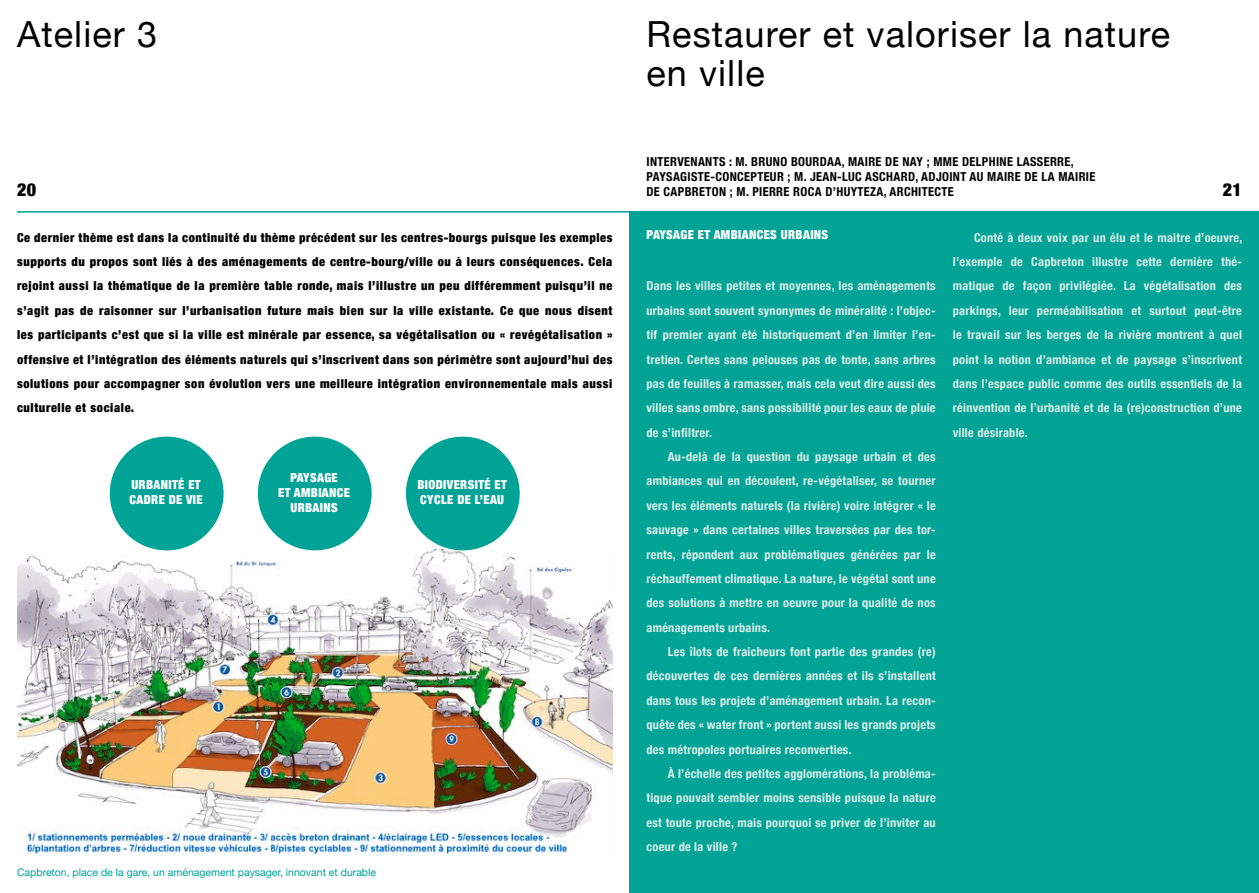
<style>
.page{position:relative;width:1259px;height:893px;background:#fff}
.page>*{position:absolute;margin:0;border:0;box-sizing:border-box;transform-origin:0 0}
.t1{font:36px/39px "Helvetica Neue";letter-spacing:.03em;color:#000}
.t2{font:900 condensed 18px "Helvetica Neue";color:#000}
.t3{font:700 condensed 12.3px/24.5px "Helvetica Neue";letter-spacing:.02em;color:#dbeeeb;text-align:justify}
.t4{font:900 condensed 12.3px/24.5px "Helvetica Neue";letter-spacing:.05em;color:#000;text-align:justify}
.t5{font:700 condensed 12.3px/15px "Helvetica Neue";letter-spacing:.03em;color:#000}
.t6{font:900 condensed 12.3px/15px "Helvetica Neue";letter-spacing:.03em;color:#fff}
.t7{font:10.5px "Helvetica Neue";color:#00a395}
</style>
<div class="page">
<div style="left:629px;top:211px;width:630px;height:682px;background:#00a395"></div>
<hr style="left:17px;top:211px;width:1225px;height:2px;background:#00a395">
<img style="left:17px;top:550px;width:595px;height:306px">
<div style="left:110px;top:437px;width:113px;height:113px;background:#00a395;border-radius:50%"></div>
<div style="left:258px;top:437px;width:114px;height:113px;background:#00a395;border-radius:50%"></div>
<div style="left:406px;top:437px;width:114px;height:113px;background:#00a395;border-radius:50%"></div>
<h1 class="t1" style="left:17px;top:17px;width:141px">Atelier 3</h1>
<h1 class="t1" style="left:646px;top:17px;width:525px">Restaurer et valoriser la nature en ville</h1>
<p class="t5" style="left:646px;top:153px;width:450px">INTERVENANTS : M. BRUNO BOURDAA, MAIRE DE NAY ; MME DELPHINE LASSERRE,<br>PAYSAGISTE-CONCEPTEUR ; M. JEAN-LUC ASCHARD, ADJOINT AU MAIRE DE LA MAIRIE<br>DE CAPBRETON ; M. PIERRE ROCA D’HUYTEZA, ARCHITECTE</p>
<p class="t6" style="left:646px;top:227px;width:183px">PAYSAGE ET AMBIANCES URBAINS</p>
<h2 class="t2" style="left:17px;top:174px;width:21px">20</h2>
<h2 class="t2" style="left:1222px;top:174px;width:21px">21</h2>
<p class="t4" style="left:17px;top:224px;width:597px">Ce dernier thème est dans la continuité du thème précédent sur les centres-bourgs puisque les exemples supports du propos sont liés à des aménagements de centre-bourg/ville ou à leurs conséquences. Cela rejoint aussi la thématique de la première table ronde, mais l’illustre un peu différemment puisqu’il ne s’agit pas de raisonner sur l’urbanisation future mais bien sur la ville existante. Ce que nous disent les participants c’est que si la ville est minérale par essence, sa végétalisation ou « revégétalisation » offensive et l’intégration des éléments naturels qui s’inscrivent dans son périmètre sont aujourd’hui des solutions pour accompagner son évolution vers une meilleure intégration environnementale mais aussi culturelle et sociale.</p>
<p class="t3" style="left:952px;top:224px;width:291px;text-indent:21px">Conté à deux voix par un élu et le maitre d’oeuvre, l’exemple de Capbreton illustre cette dernière thé&shy;matique de façon privilégiée. La végétalisation des parkings, leur perméabilisation et surtout peut-être le travail sur les berges de la rivière montrent à quel point la notion d’ambiance et de paysage s’inscrivent dans l’espace public comme des outils essentiels de la réinvention de l’urbanité et de la (re)construction d’une ville désirable.</p>
<p class="t3" style="left:646px;top:273px;width:291px">Dans les villes petites et moyennes, les aménagements urbains sont souvent synonymes de minéralité : l’objec&shy;tif premier ayant été historiquement d’en limiter l’en&shy;tretien. Certes sans pelouses pas de tonte, sans arbres pas de feuilles à ramasser, mais cela veut dire aussi des villes sans ombre, sans possibilité pour les eaux de pluie de s’infiltrer.</p>
<p class="t3" style="left:646px;top:444px;width:291px;text-indent:21px">Au-delà de la question du paysage urbain et des ambiances qui en découlent, re-végétaliser, se tourner vers les éléments naturels (la rivière) voire intégrer « le sauvage » dans certaines villes traversées par des tor&shy;rents, répondent aux problématiques générées par le réchauffement climatique. La nature, le végétal sont une des solutions à mettre en oeuvre pour la qualité de nos aménagements urbains.</p>
<p class="t3" style="left:646px;top:639px;width:291px;text-indent:21px">Les îlots de fraicheurs font partie des grandes (re) découvertes de ces dernières années et ils s’installent dans tous les projets d’aménagement urbain. La recon&shy;quête des « water front » portent aussi les grands projets des métropoles portuaires reconverties.</p>
<p class="t3" style="left:646px;top:760px;width:291px;text-indent:21px">À l’échelle des petites agglomérations, la probléma&shy;tique pouvait sembler moins sensible puisque la nature est toute proche, mais pourquoi se priver de l’inviter au coeur de la ville ?</p>
<p class="t6" style="left:129px;top:477px;width:75px">URBANITÉ ET<br>CADRE DE VIE</p>
<p class="t6" style="left:278px;top:469px;width:73px;text-align:center">PAYSAGE<br>ET AMBIANCE<br>URBAINS</p>
<p class="t6" style="left:417px;top:477px;width:91px">BIODIVERSITÉ ET<br>CYCLE DE L’EAU</p>
<p class="t7" style="left:17px;top:865px;width:361px">Capbreton, place de la gare, un aménagement paysager, innovant et durable</p>
</div>
